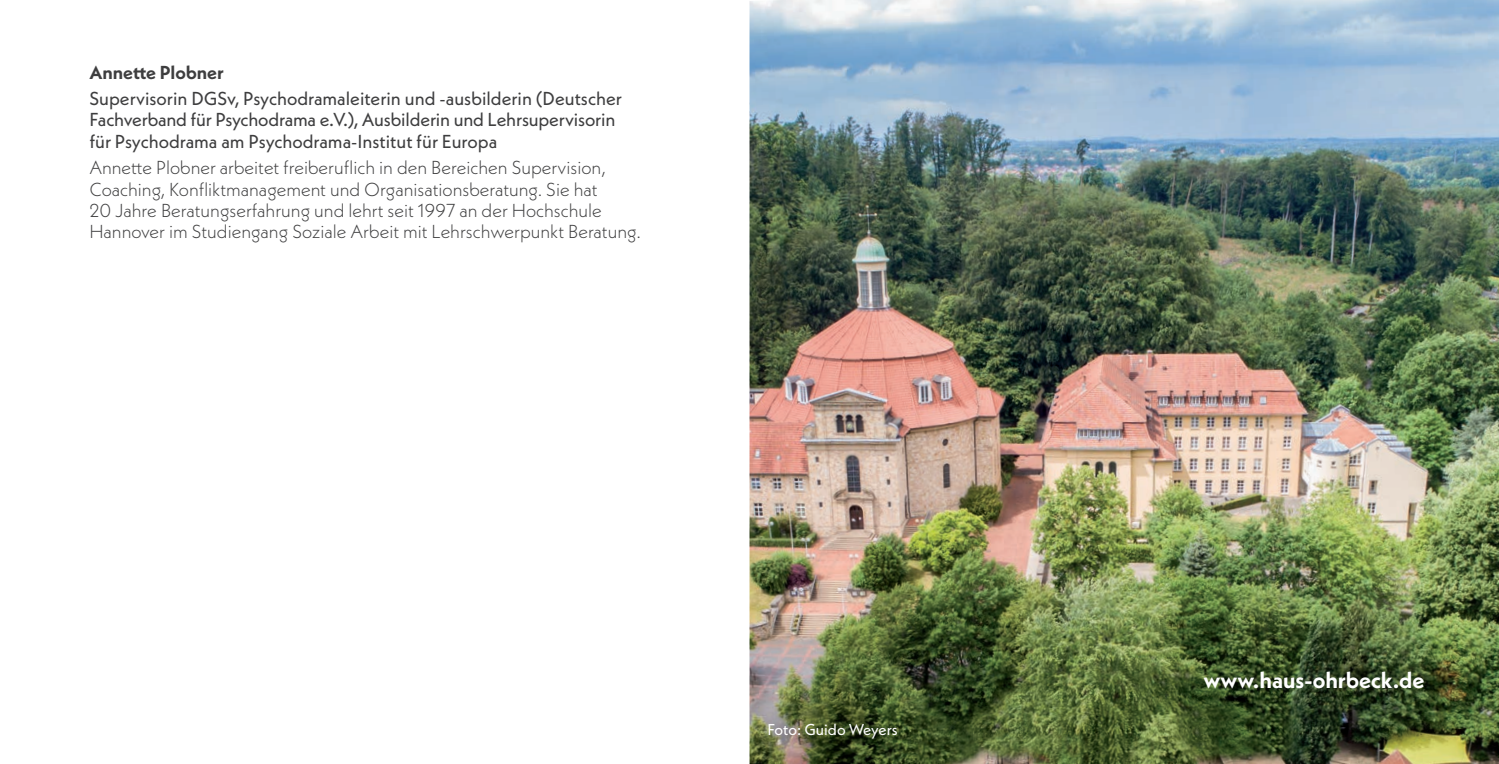
<style>
.page{position:relative;width:1499px;height:764px;background:#fff}
.page>*{position:absolute;margin:0;border:0;box-sizing:border-box;transform-origin:0 0}
.t1{font:700 22.75px "Neue Kabel";color:#fff}
.t2{font:300 18.72px/21.3px "Neue Kabel";color:#3e3e3f}
.t3{font:18.72px/21.3px "Neue Kabel";color:#3e3e3f}
.t4{font:700 18.72px "Neue Kabel";color:#3e3e3f}
.t5{font:15.75px "Neue Kabel";color:#fff}
</style>
<div class="page">
<img style="left:749px;top:0;width:749px;height:764px">
<p class="t4" style="left:89px;top:60px;width:136px">Annette Plobner</p>
<p class="t3" style="left:89px;top:87px;width:534px">Supervisorin DGSv, Psychodramaleiterin und -ausbilderin (Deutscher<br>Fachverband für Psychodrama e.V.), Ausbilderin und Lehrsupervisorin für Psychodrama am Psychodrama-Institut für Europa</p>
<p class="t2" style="left:89px;top:157px;width:553px">Annette Plobner arbeitet freiberuflich in den Bereichen Supervision, Coaching, Konfliktmanagement und Organisationsberatung. Sie hat<br>20 Jahre Beratungserfahrung und lehrt seit 1997 an der Hochschule Hannover im Studiengang Soziale Arbeit mit Lehrschwerpunkt Beratung.</p>
<p class="t5" style="left:767px;top:719px;width:132px">Foto: Guido Weyers</p>
<p class="t1" style="left:1203px;top:666px;width:222px">www.haus-ohrbeck.de</p>
</div>
